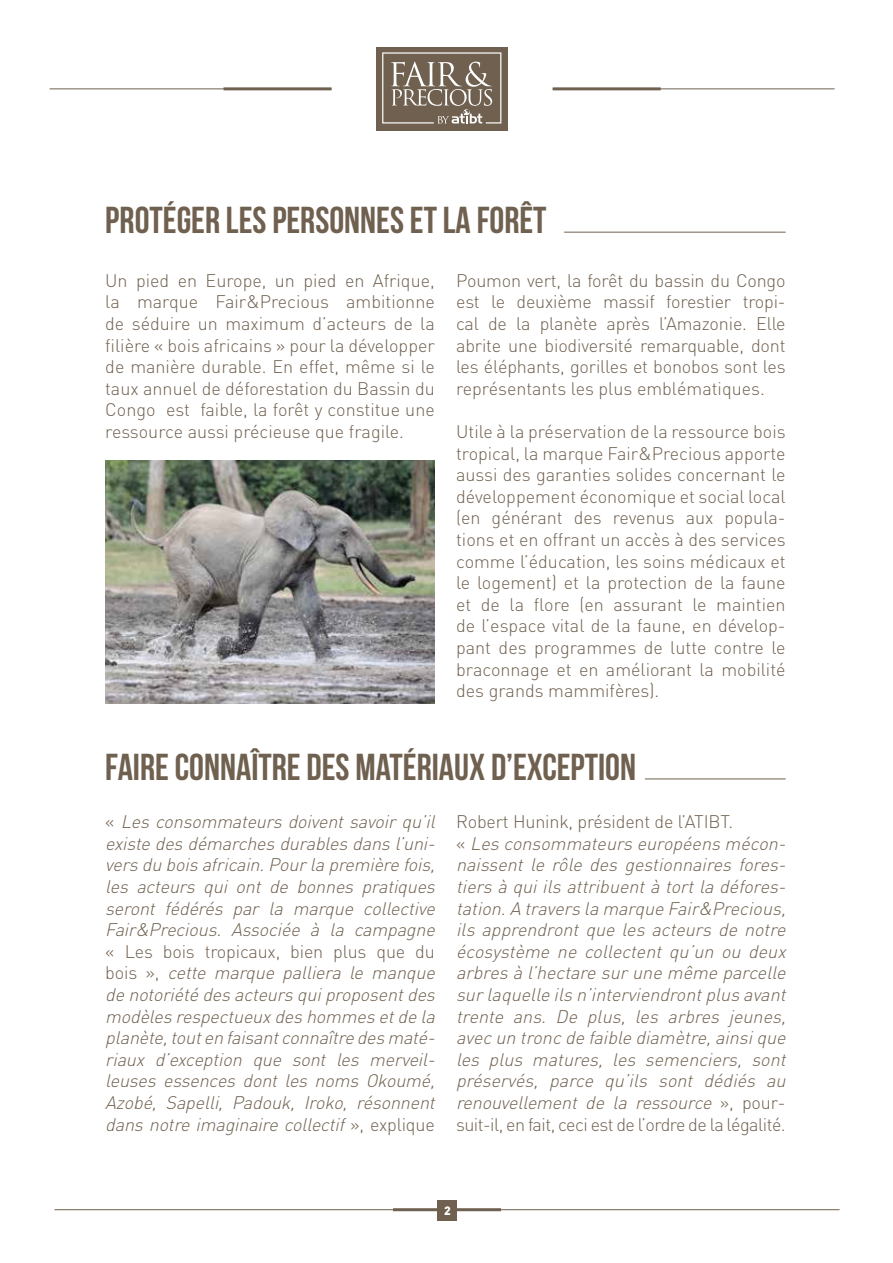
<style>
.page{position:relative;width:893px;height:1263px;background:#fff}
.page>*{position:absolute;margin:0;border:0;box-sizing:border-box;transform-origin:0 0}
.t1{font:700 37.5px "Bebas Neue";color:#6f604f}
.t2{font:italic 300 18px/21.6px "DIN";color:#6f604f}
.t3{font:300 18px/21.6px "DIN";color:#6f604f;text-align:justify}
.t4{font:900 12px "DIN";color:#fff}
.s1{font-style:normal}
</style>
<div class="page">
<div style="left:376px;top:47px;width:132px;height:83px;background:#6f604f"></div>
<svg style="left:382px;top:52px;width:119px;height:72px"></svg>
<hr style="left:50px;top:88px;width:282px;height:1px;background:#6f604f">
<hr style="left:553px;top:88px;width:282px;height:1px;background:#6f604f">
<hr style="left:224px;top:87px;width:108px;height:3px;background:#6f604f">
<hr style="left:553px;top:87px;width:108px;height:3px;background:#6f604f">
<hr style="left:55px;top:1209px;width:784px;height:1px;background:#6f604f">
<hr style="left:393px;top:1208px;width:108px;height:3px;background:#6f604f">
<div style="left:438px;top:1200px;width:19px;height:20px;background:#6f604f"></div>
<hr style="left:564px;top:232px;width:222px;height:1px;background:#6f604f">
<hr style="left:645px;top:778px;width:141px;height:1px;background:#6f604f">
<img style="left:105px;top:461px;width:330px;height:242px">
<h1 class="t1" style="left:105px;top:200px;width:443px">PROTÉGER LES PERSONNES ET LA FORÊT</h1>
<p class="t3" style="left:105px;top:269px;width:331px">Un pied en Europe, un pied en Afrique, la marque Fair&amp;Precious ambitionne de séduire un maximum d’acteurs de la filière « bois africains » pour la développer de manière durable. En effet, même si le taux annuel de déforestation du Bassin du Congo est faible, la forêt y constitue une ressource aussi précieuse que fragile.</p>
<p class="t3" style="left:456px;top:269px;width:331px">Poumon vert, la forêt du bassin du Congo est le deuxième massif forestier tropi&shy;cal de la planète après l’Amazonie. Elle abrite une biodiversité remarquable, dont les éléphants, gorilles et bonobos sont les représentants les plus emblématiques.</p>
<p class="t3" style="left:456px;top:421px;width:331px">Utile à la préservation de la ressource bois tropical, la marque Fair&amp;Precious apporte aussi des garanties solides concernant le développement économique et social local (en générant des revenus aux popula&shy;tions et en offrant un accès à des services comme l’éducation, les soins médicaux et le logement) et la protection de la faune et de la flore (en assurant le maintien de l’espace vital de la faune, en dévelop&shy;pant des programmes de lutte contre le braconnage et en améliorant la mobilité des grands mammifères).</p>
<h1 class="t1" style="left:105px;top:746px;width:532px">FAIRE CONNAÎTRE DES MATÉRIAUX D’EXCEPTION</h1>
<p class="t2" style="left:105px;top:811px;width:336px;text-align:justify"><span class="s1">«</span> Les consommateurs doivent savoir qu’il existe desdémarchesdurablesdansl’uni&shy;versdu boisafricain.Pourla première fois, les acteurs qui ont de bonnes pratiques seront fédérés par la marque collective Fair&amp;Precious. Associée à la campagne</p>
<p class="t2" style="left:105px;top:940px;width:336px"><span class="s1">« Les bois tropicaux, bien plus que du b o i s » ,</span> cette marque palliera le manque de notoriété desacteursquiproposentdes modèlesrespectueuxdeshommesetde la planète,touten faisantconnaître desmaté&shy;riaux d’exception que sont les merveil&shy;leuses essences dont les noms Okoumé, Azobé, Sapelli, Padouk, Iroko, résonnent dans notre imaginaire collectif <span class="s1">» , e x p l i q u e</span></p>
<p class="t2" style="left:456px;top:811px;width:336px"><span class="s1">Robert Hunink, président de l’ATIBT.<br>«</span> Les consommateurs européens mécon&shy;naissent le rôle des gestionnaires fores&shy;tiers à quiils attribuentà tortla défores&shy;tation.A travers la marque Fair&amp;Precious, ils apprendront que les acteurs de notre écosystème ne collectent qu’un ou deux arbres à l’hectare surune même parcelle surlaquelle ils n’interviendrontplus avant trente ans. De plus, les arbres jeunes, avec un tronc de faible diamètre,ainsique les plus matures, les semenciers, sont préservés, parce qu’ils sont dédiés au renouvellement de la ressource <span class="s1">» , p o u r - suit-il, en fait, ceci est de l’ordre de la légalité.</span></p>
<p class="t4" style="left:444px;top:1203px;width:8px">2</p>
</div>
